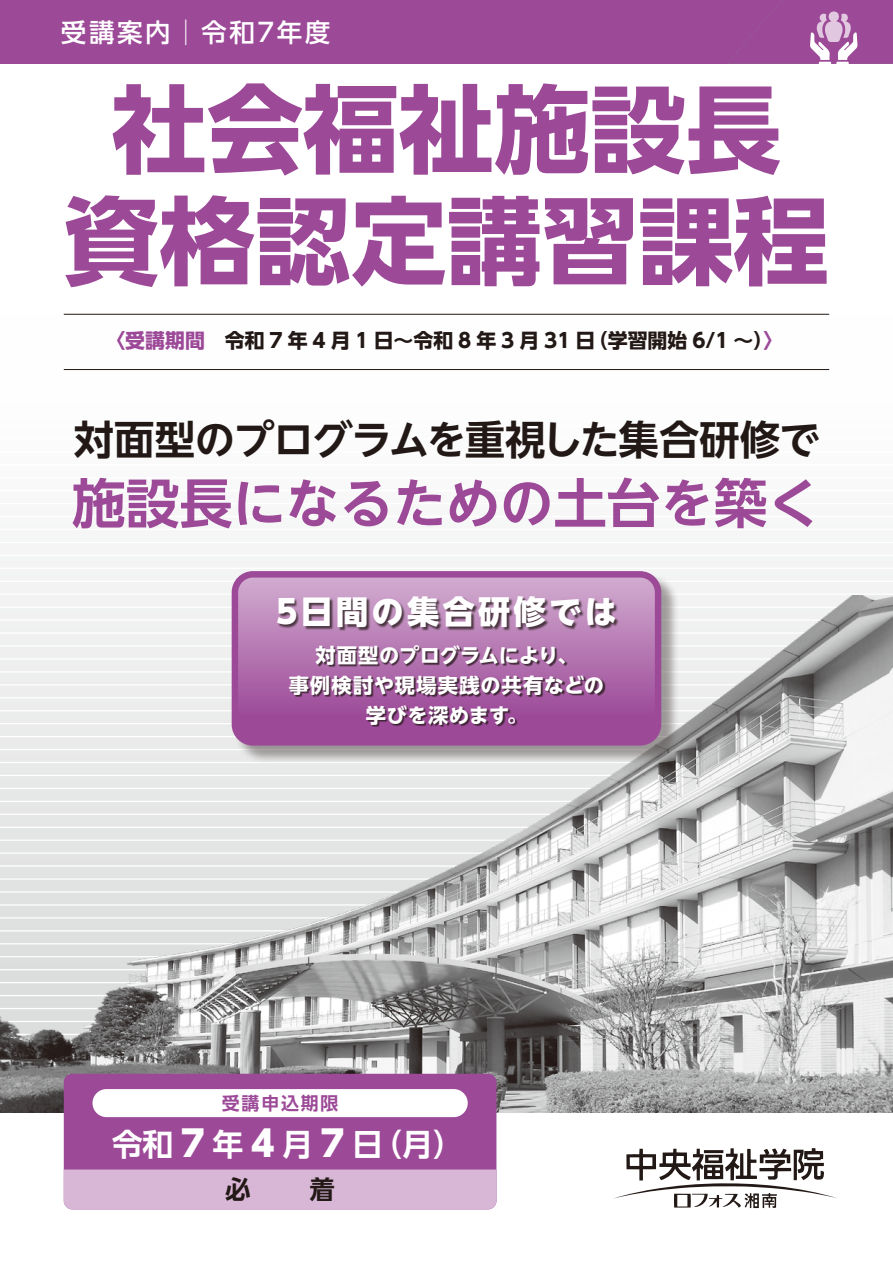
<style>
.page{position:relative;width:893px;height:1263px;background:#fff}
.page>*{position:absolute;margin:0;border:0;box-sizing:border-box;transform-origin:0 0}
.t1{font:700 95.7px/111.6px "UD Shin Go NT Pr 6";color:#9c4998;text-align:center}
.t2{font:700 53.4px "UD Shin Go NT Pr 6 De";color:#9c4998}
.t3{font:700 40.35px "UD Shin Go NT Pr 6 De";letter-spacing:-.025em;color:#221815}
.t4{font:800 32.25px "UD Shin Go NT Pr 6";letter-spacing:.1em;color:#fff}
.t5{font:700 30.9px "UD Shin Go NT Pr 6 De";color:#fff}
.t6{font:500 25.5px "UD Shin Go NT Pr 6";letter-spacing:.1em;color:#fff}
.t7{font:700 25.5px "UD Shin Go NT Pr 6 De";color:#221815}
.t8{font:700 20.25px/29.7px "UD Shin Go NT Pr 6";letter-spacing:.03em;color:#fff;text-align:center}
.t9{font:700 19.95px "UD Shin Go NT Pr 6";color:#221815}
.t10{font:700 17.85px "UD Shin Go NT Pr 6 De";letter-spacing:.1em;color:#9c4998}
.s1{color:#9c4998}
.s2{font-family:"UD Shin Go NT Pr 6";font-weight:800;font-size:35.55px}
</style>
<div class="page">
<div style="left:0;top:315px;width:893px;height:784px;background:#fbfbfb"></div>
<hr style="left:0;top:425px;width:893px;height:1px;background:#fff">
<hr style="left:0;top:529px;width:893px;height:1px;background:#fff">
<hr style="left:0;top:477px;width:893px;height:1px;background:#fff">
<hr style="left:0;top:581px;width:893px;height:1px;background:#fff">
<hr style="left:0;top:451px;width:893px;height:1px;background:#fff">
<hr style="left:0;top:555px;width:893px;height:1px;background:#fff">
<hr style="left:0;top:503px;width:893px;height:1px;background:#fff">
<hr style="left:0;top:438px;width:893px;height:1px;background:#fff">
<hr style="left:0;top:542px;width:893px;height:1px;background:#fff">
<hr style="left:0;top:490px;width:893px;height:1px;background:#fff">
<hr style="left:0;top:593px;width:893px;height:2px;background:#fff">
<hr style="left:0;top:464px;width:893px;height:1px;background:#fff">
<hr style="left:0;top:568px;width:893px;height:1px;background:#fff">
<hr style="left:0;top:516px;width:893px;height:1px;background:#fff">
<img style="left:0;top:595px;width:893px;height:517px">
<div style="left:0;top:0;width:893px;height:64px;background:#9c4998"></div>
<hr style="left:64px;top:314px;width:765px;height:1px;background:#221815">
<hr style="left:64px;top:369px;width:765px;height:1px;background:#221815">
<svg style="left:613px;top:1148px;width:224px;height:60px"></svg>
<div style="left:64px;top:1074px;width:432px;height:135px;background:#9c4998;border-radius:9px"></div>
<div style="left:92px;top:1089px;width:376px;height:28px;background:#fff;border-radius:14px"></div>
<div style="left:64px;top:1169px;width:432px;height:40px;background:#d7b6d6"></div>
<div style="left:234px;top:573px;width:446px;height:191px;background:#221815;opacity:.4"></div>
<div style="left:232px;top:571px;width:429px;height:175px;background:#9c4998;border-radius:21px"></div>
<div style="left:238px;top:578px;width:417px;height:161px;background:linear-gradient(to bottom,#d0aacf,#963e92);border-radius:15px"></div>
<div style="left:290px;top:646px;width:315px;height:81px;background:#221815;opacity:.75"></div>
<div style="left:277px;top:597px;width:342px;height:34px;background:#221815;opacity:.75"></div>
<svg style="left:727px;top:0;width:131px;height:64px"></svg>
<p class="t6" style="left:61px;top:11px;width:271px">受講案内│令和7年度</p>
<h1 class="t1" style="left:64px;top:71px;width:767px">社会福祉施設長資格認定講習課程</h1>
<p class="t9" style="left:105px;top:324px;width:679px"><span class="s1">〈受講期間</span>　令和 7 年 4 月 1 日〜令和 8 年 3 月 31 日（学習開始 6/1 〜）<span class="s1">〉</span></p>
<h3 class="t3" style="left:74px;top:406px;width:747px">対面型のプログラムを重視した集合研修で</h3>
<h2 class="t2" style="left:72px;top:460px;width:750px">施設長になるための土台を築く</h2>
<h3 class="t4" style="left:276px;top:585px;width:342px">5日間の集合研修では</h3>
<p class="t8" style="left:289px;top:640px;width:317px">対面型のプログラムにより、<br>事例検討や現場実践の共有などの学びを深めます。</p>
<p class="t10" style="left:222px;top:1088px;width:118px">受講申込期限</p>
<h3 class="t5" style="left:112px;top:1119px;width:354px">令和<span class="s2">7</span>年<span class="s2">4</span>月<span class="s2">7</span>日（月）</h3>
<p class="t7" style="left:225px;top:1169px;width:111px">必　　着</p>
</div>
